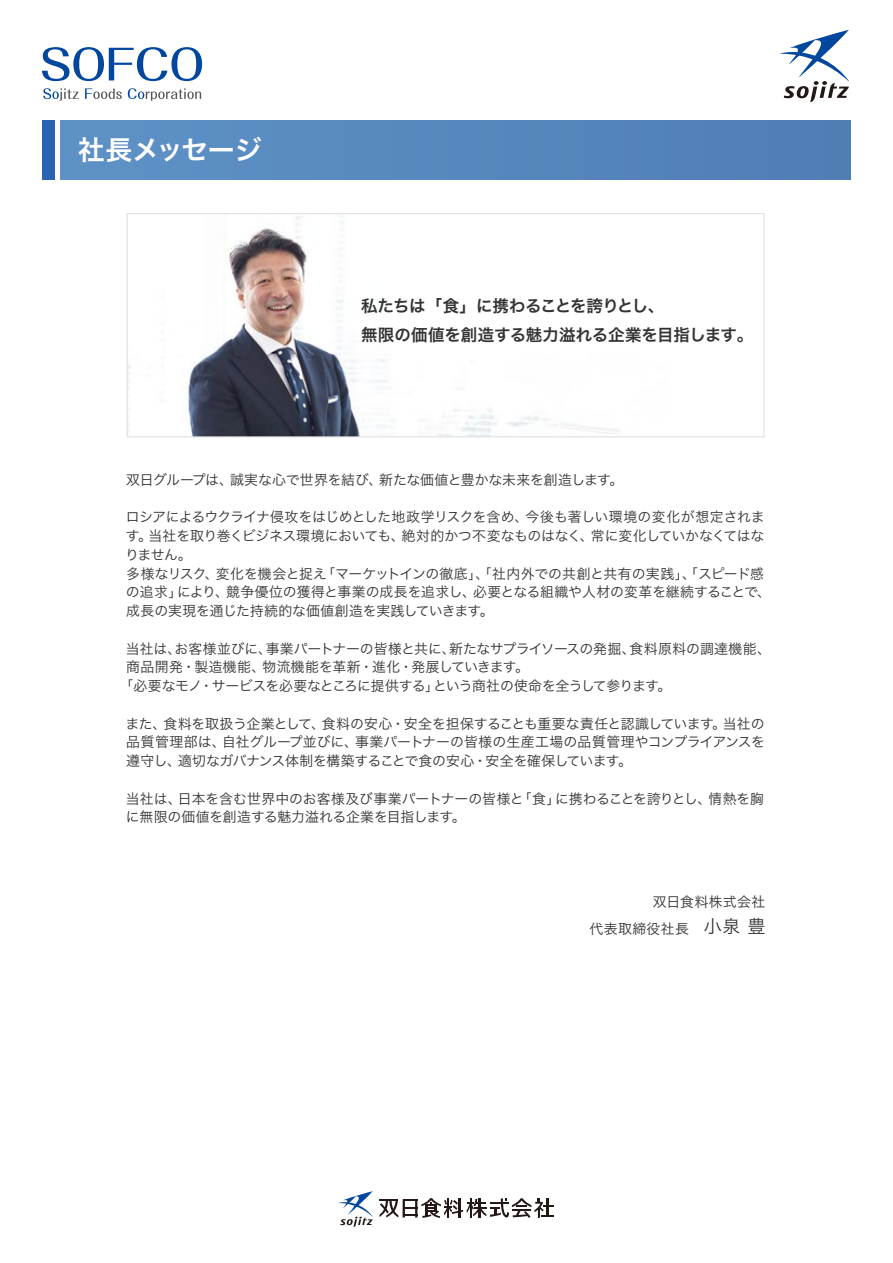
<style>
.page{position:relative;width:893px;height:1263px;background:#fff}
.page>*{position:absolute;margin:0;border:0;box-sizing:border-box;transform-origin:0 0}
.t1{font:27px "Hira Kaku Pro W6";letter-spacing:-.005em;color:#fff}
.t2{font:16.5px/29.4px "Hira Kaku Pro W6";letter-spacing:-.01em;color:#323333}
.t3{font:13.8px/18.8px "Hira Kaku Pro W3";letter-spacing:-.01em;color:#323333}
.t4{font:13.8px/26.8px "Hira Kaku Pro W3";letter-spacing:.03em;color:#323333;text-align:right}
.t5{font:13.8px "Hira Kaku Pro W3";letter-spacing:-.03em;color:#323333}
.s1{font-size:18px}
</style>
<div class="page">
<div style="left:60px;top:120px;width:790px;height:60px;background:#5688be"></div>
<div style="left:43px;top:120px;width:12px;height:60px;background:#2a64b0"></div>
<svg style="left:339px;top:1191px;width:34px;height:36px"></svg>
<svg style="left:379px;top:1198px;width:175px;height:20px"></svg>
<svg style="left:780px;top:30px;width:69px;height:72px"></svg>
<svg style="left:42px;top:47px;width:160px;height:34px"></svg>
<svg style="left:43px;top:88px;width:36px;height:13px"></svg>
<svg style="left:85px;top:88px;width:37px;height:11px"></svg>
<svg style="left:128px;top:88px;width:73px;height:13px"></svg>
<img style="left:129px;top:216px;width:489px;height:219px">
<div style="left:127px;top:213px;width:637px;height:224px;border:1px solid #dcdddd"></div>
<h1 class="t1" style="left:78px;top:126px;width:186px">社長メッセージ</h1>
<p class="t2" style="left:361px;top:290px;width:394px">私たちは「食」に携わることを誇りとし、<br>無限の価値を創造する魅力溢れる企業を目指します。</p>
<p class="t3" style="left:126px;top:469px;width:498px">双日グループは、誠実な心で世界を結び、新たな価値と豊かな未来を創造します。</p>
<p class="t3" style="left:125px;top:507px;width:647px">ロシアによるウクライナ侵攻をはじめとした地政学リスクを含め、今後も著しい環境の変化が想定されます。当社を取り巻くビジネス環境においても、絶対的かつ不変なものはなく、常に変化していかなくてはなりません。<br>多様なリスク、変化を機会と捉え「マーケットインの徹底」、「社内外での共創と共有の実践」、「スピード感の追求」により、競争優位の獲得と事業の成長を追求し、必要となる組織や人材の変革を継続することで、成長の実現を通じた持続的な価値創造を実践していきます。</p>
<p class="t3" style="left:126px;top:638px;width:647px">当社は、お客様並びに、事業パートナーの皆様と共に、新たなサプライソースの発掘、食料原料の調達機能、</p>
<p class="t4" style="left:126px;top:653px;width:404px">商品開発・製造機能、物流機能を革新・進化・発展していきます。</p>
<p class="t5" style="left:119px;top:674px;width:553px">「必要なモノ・サービスを必要なところに提供する」という商社の使命を全うして参ります。</p>
<p class="t3" style="left:126px;top:713px;width:641px;text-align:justify">また、食料を取扱う企業として、食料の安心・安全を担保することも重要な責任と認識しています。当社の品質管理部は、自社グループ並びに、事業パートナーの皆様の生産工場の品質管理やコンプライアンスを遵守し、適切なガバナンス体制を構築することで食の安心・安全を確保しています。</p>
<p class="t3" style="left:126px;top:788px;width:640px">当社は、日本を含む世界中のお客様及び事業パートナーの皆様と「食」に携わることを誇りとし、情熱を胸に無限の価値を創造する魅力溢れる企業を目指します。</p>
<p class="t4" style="left:589px;top:887px;width:177px">双日食料株式会社<br>代表取締役社長　<span class="s1">小泉 豊</span></p>
</div>
